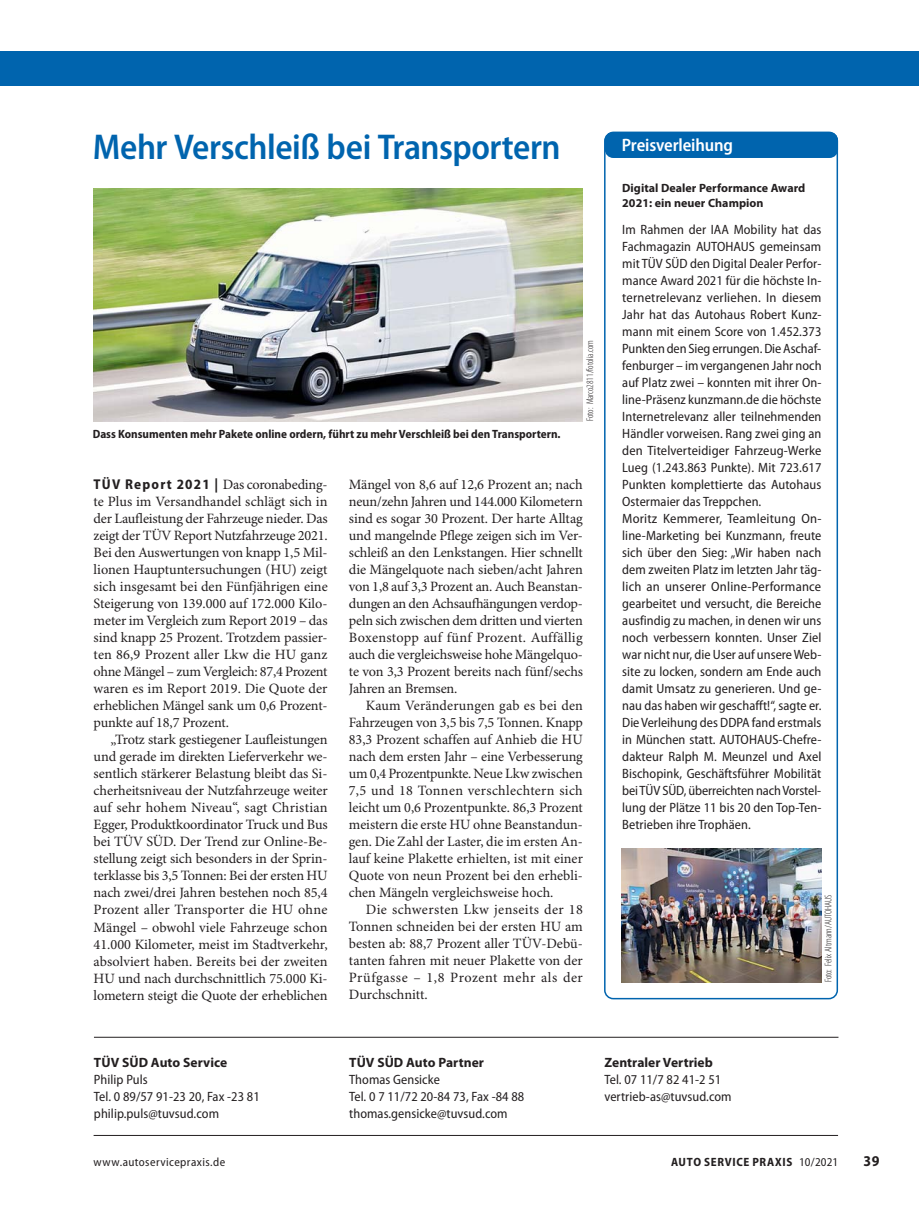
<style>
.page{position:relative;width:919px;height:1212px;background:#fff}
.page>*{position:absolute;margin:0;border:0;box-sizing:border-box;transform-origin:0 0}
.t1{font:600 semi-condensed 36px "Myriad Pro";letter-spacing:-.01em;color:#0064ae}
.t2{font:600 semi-condensed 18px "Myriad Pro";letter-spacing:-.01em;color:#fff}
.t3{font:700 semi-condensed 15px "Myriad Pro";color:#231f20}
.t4{font:14.25px/17px "Minion Pro";letter-spacing:-.01em;color:#231f20;text-align:justify}
.t5{font:semi-condensed 13.5px/17px "Myriad Pro";letter-spacing:.005em;color:#231f20}
.t6{font:700 13.5px "Myriad Pro";letter-spacing:.005em;color:#231f20}
.t7{font:700 semi-condensed 12px "Myriad Pro";color:#231f20}
.t8{font:700 12px/15px "Myriad Pro";letter-spacing:.005em;color:#231f20}
.t9{font:semi-condensed 12px "Myriad Pro";letter-spacing:.035em;color:#231f20}
.t10{font:700 semi-condensed 12px "Myriad Pro";letter-spacing:.055em;color:#231f20}
.t11{font:300 condensed 9.75px "Myriad Pro";color:#231f20}
.s1{font-family:"Myriad Pro";font-weight:700;font-stretch:semi-condensed}
.s2{font-weight:400}
</style>
<div class="page">
<div style="left:0;top:52px;width:918px;height:34px;background:#0064ae"></div>
<div style="left:604px;top:132px;width:234px;height:867px;border:2px solid #0064ae;border-radius:9px"></div>
<div style="left:604px;top:132px;width:234px;height:26px;background:#0064ae;border-radius:9px"></div>
<img style="left:94px;top:189px;width:489px;height:232px">
<img style="left:621px;top:848px;width:200px;height:134px">
<hr style="left:94px;top:1037px;width:744px;height:1px;background:#231f20">
<hr style="left:94px;top:1135px;width:744px;height:1px;background:#231f20">
<h1 class="t1" style="left:93px;top:133px;width:469px">Mehr Verschleiß bei Transportern</h1>
<p class="t7" style="left:93px;top:429px;width:469px">Dass Konsumenten mehr Pakete online ordern, führt zu mehr Verschleiß bei den Transportern.</p>
<p class="t11" style="left:584px;top:421px;width:83px;rotate:-90deg">Foto: Marco2811/fotolia.com</p>
<p class="t4" style="left:94px;top:477px;width:236px"><span class="s1">TÜV Report 2021 |</span> Das coronabeding&shy;te Plus im Versandhandel schlägt sich in der Laufleistung der Fahrzeuge nieder. Das zeigt der TÜV Report Nutzfahrzeuge 2021.<br>Bei den Auswertungen von knapp 1,5 Mil&shy;lionen Hauptuntersuchungen (HU) zeigt sich insgesamt bei den Fünfjährigen eine Steigerung von 139.000 auf 172.000 Kilo&shy;meter im Vergleich zum Report 2019 – das sind knapp 25 Prozent. Trotzdem passier&shy;ten 86,9 Prozent aller Lkw die HU ganz ohne Mängel – zum Vergleich: 87,4 Prozent waren es im Report 2019. Die Quote der erheblichen Mängel sank um 0,6 Prozent&shy;punkte auf 18,7 Prozent.</p>
<p class="t4" style="left:94px;top:732px;width:235px;text-indent:17px">„Trotz stark gestiegener Laufleistungen und gerade im direkten Lieferverkehr we&shy;sentlich stärkerer Belastung bleibt das Si&shy;cherheitsniveau der Nutzfahrzeuge weiter auf sehr hohem Niveau“, sagt Christian Egger, Produktkoordinator Truck und Bus bei TÜV SÜD. Der Trend zur Online-Be&shy;stellung zeigt sich besonders in der Sprin&shy;terklasse bis 3,5 Tonnen: Bei der ersten HU nach zwei/drei Jahren bestehen noch 85,4<br>Prozent aller Transporter die HU ohne Mängel – obwohl viele Fahrzeuge schon 41.000 Kilometer, meist im Stadtverkehr, absolviert haben. Bereits bei der zweiten HU und nach durchschnittlich 75.000 Ki&shy;lometern steigt die Quote der erheblichen</p>
<p class="t4" style="left:349px;top:477px;width:236px">Mängel von 8,6 auf 12,6 Prozent an; nach neun/zehn Jahren und 144.000 Kilometern sind es sogar 30 Prozent. Der harte Alltag und mangelnde Pflege zeigen sich im Ver&shy;schleiß an den Lenkstangen. Hier schnellt die Mängelquote nach sieben/acht Jahren von 1,8 auf 3,3 Prozent an. Auch Beanstan&shy;dungen an den Achsaufhängungen verdop&shy;peln sich zwischen dem dritten und vierten Boxenstopp auf fünf Prozent. Auffällig auch die vergleichsweise hohe Mängelquo&shy;te von 3,3 Prozent bereits nach fünf/sechs Jahren an Bremsen.</p>
<p class="t4" style="left:349px;top:698px;width:235px;text-indent:17px">Kaum Veränderungen gab es bei den Fahrzeugen von 3,5 bis 7,5 Tonnen. Knapp 83,3 Prozent schaffen auf Anhieb die HU nach dem ersten Jahr – eine Verbesserung um 0,4 Prozentpunkte. Neue Lkw zwischen 7,5 und 18 Tonnen verschlechtern sich leicht um 0,6 Prozentpunkte. 86,3 Prozent meistern die erste HU ohne Beanstandun&shy;gen. Die Zahl der Laster, die im ersten An&shy;lauf keine Plakette erhielten, ist mit einer Quote von neun Prozent bei den erhebli&shy;chen Mängeln vergleichsweise hoch.</p>
<p class="t4" style="left:349px;top:902px;width:235px;text-indent:17px">Die schwersten Lkw jenseits der 18<br>Tonnen schneiden bei der ersten HU am besten ab: 88,7 Prozent aller TÜV-Debü&shy;tanten fahren mit neuer Plakette von der Prüfgasse – 1,8 Prozent mehr als der Durchschnitt.</p>
<p class="t2" style="left:621px;top:138px;width:113px">Preisverleihung</p>
<p class="t8" style="left:622px;top:182px;width:185px">Digital Dealer Performance Award<br>2021: ein neuer Champion</p>
<p class="t5" style="left:622px;top:222px;width:201px">Im Rahmen der IAA Mobility hat das Fachmagazin AUTOHAUS gemeinsam mit TÜV SÜD den Digital Dealer Perfor&shy;mance Award 2021 für die höchste In&shy;ternetrelevanz verliehen. In diesem Jahr hat das Autohaus Robert Kunz&shy;mann mit einem Score von 1.452.373<br>Punkten den Sieg errungen. Die Aschaf&shy;fenburger – im vergangenen Jahr noch auf Platz zwei – konnten mit ihrer On&shy;line-Präsenz kunzmann.de die höchste Internetrelevanz aller teilnehmenden Händler vorweisen. Rang zwei ging an den Titelverteidiger Fahrzeug-Werke Lueg (1.243.863 Punkte). Mit 723.617<br>Punkten komplettierte das Autohaus Ostermaier das Treppchen.<br>Moritz Kemmerer, Teamleitung On&shy;line-Marketing bei Kunzmann, freute sich über den Sieg: „Wir haben nach dem zweiten Platz im letzten Jahr täg&shy;lich an unserer Online-Performance gearbeitet und versucht, die Bereiche ausfindig zu machen, in denen wir uns noch verbessern konnten. Unser Ziel war nicht nur, die User auf unsere Web&shy;site zu locken, sondern am Ende auch damit Umsatz zu generieren. Und ge&shy;nau das haben wir geschafft!“, sagte er.<br>Die Verleihung des DDPA fand erstmals in München statt. AUTOHAUS-Chefre&shy;dakteur Ralph M. Meunzel und Axel Bischopink, Geschäftsführer Mobilität bei TÜV SÜD, überreichten nach Vorstel&shy;lung der Plätze 11 bis 20 den Top-Ten-Betrieben ihre Trophäen.</p>
<p class="t11" style="left:822px;top:982px;width:89px;rotate:-90deg">Foto: Felix Altmann/AUTOHAUS</p>
<p class="t6" style="left:94px;top:1058px;width:135px">TÜV SÜD Auto Service</p>
<p class="t5" style="left:94px;top:1073px;width:167px">Philip Puls<br>Tel. 0 89/57 91-23 20, Fax -23 81 philip.puls@tuvsud.com</p>
<p class="t6" style="left:349px;top:1058px;width:136px">TÜV SÜD Auto Partner</p>
<p class="t5" style="left:349px;top:1073px;width:176px">Thomas Gensicke<br>Tel. 0 7 11/72 20-84 73, Fax -84 88 thomas.gensicke@tuvsud.com</p>
<p class="t6" style="left:604px;top:1058px;width:110px">Zentraler Vertrieb</p>
<p class="t5" style="left:604px;top:1073px;width:129px">Tel. 07 11/7 82 41-2 51 vertrieb-as@tuvsud.com</p>
<p class="t9" style="left:94px;top:1157px;width:133px">www.autoservicepraxis.de</p>
<p class="t10" style="left:671px;top:1157px;width:168px">AUTO SERVICE PRAXIS <span class="s2">10/2021</span></p>
<p class="t3" style="left:863px;top:1155px;width:17px">39</p>
</div>
